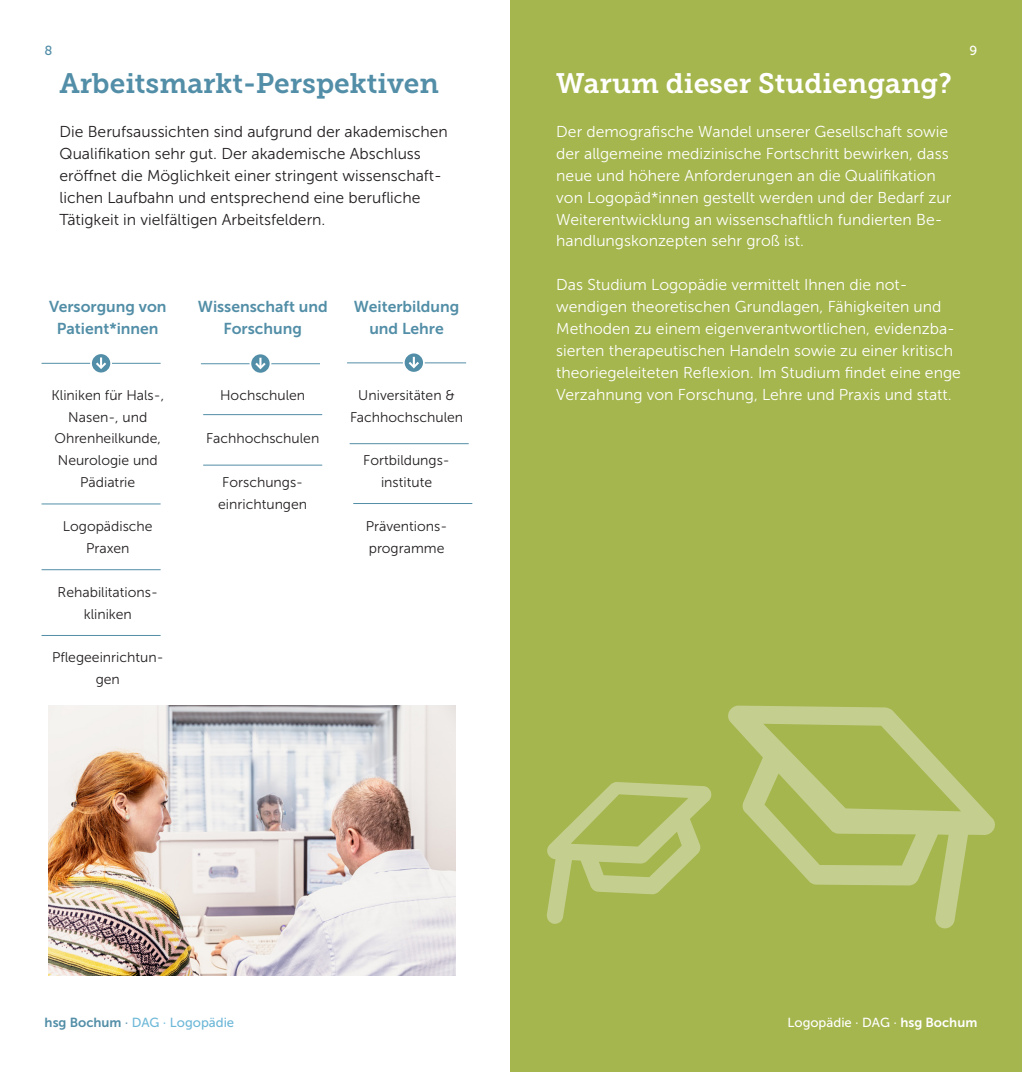
<style>
.page{position:relative;width:1022px;height:1072px;background:#fff}
.page>*{position:absolute;margin:0;border:0;box-sizing:border-box;transform-origin:0 0}
.Head-Bold{font:28px "Museo Slab 700";color:#528ea7}
.t1{font:28px "Museo Slab 700";color:#fff}
.Fliesstext{font:15.75px/21.9px "Museo Sans 300";color:#fff}
.Fliesstext-2{font:15.75px/21.9px "Museo Sans 300";color:#231f20}
.Fliesstext-3{font:15.75px/21.9px "Museo Sans 700";color:#528ea7;text-align:center}
.Fliesstext-4{font:14px/21.9px "Museo Sans 300";color:#231f20;text-align:center}
.t2{font:13.12px "Museo Sans 500";color:#6db8d8}
.Seitenkennzeichnung{font:13.12px "Museo Sans 500";color:#fff}
.t3{font:13.12px "Museo Sans 500";color:#528ea7}
.Paginierung{font:13.12px "Museo Sans 500";color:#fff}
.s1{font-family:"Museo Sans 700";color:#528ea7}
.s2{color:#528ea7}
.s3{font-family:"Museo Sans 700"}
</style>
<div class="page">
<div style="left:511px;top:0;width:511px;height:1071px;background:#a4b64d"></div>
<svg style="left:728px;top:705px;width:267px;height:223px"></svg>
<svg style="left:546px;top:782px;width:166px;height:142px"></svg>
<hr style="left:42px;top:363px;width:119px;height:1px;background:#528ea7">
<hr style="left:42px;top:503px;width:119px;height:1px;background:#528ea7">
<hr style="left:203px;top:414px;width:119px;height:1px;background:#528ea7">
<hr style="left:203px;top:465px;width:119px;height:1px;background:#528ea7">
<hr style="left:42px;top:569px;width:119px;height:1px;background:#528ea7">
<hr style="left:201px;top:363px;width:119px;height:1px;background:#528ea7">
<hr style="left:347px;top:362px;width:119px;height:1px;background:#528ea7">
<svg style="left:91px;top:353px;width:20px;height:20px"></svg>
<div style="left:90px;top:352px;width:22px;height:22px;border:2px solid #fff;border-radius:50%"></div>
<svg style="left:96px;top:357px;width:10px;height:12px"></svg>
<svg style="left:250px;top:353px;width:20px;height:20px"></svg>
<div style="left:249px;top:352px;width:22px;height:22px;border:2px solid #fff;border-radius:50%"></div>
<svg style="left:255px;top:358px;width:11px;height:11px"></svg>
<svg style="left:404px;top:352px;width:20px;height:21px"></svg>
<div style="left:403px;top:352px;width:22px;height:21px;border:2px solid #fff;border-radius:50%"></div>
<svg style="left:409px;top:357px;width:10px;height:11px"></svg>
<img style="left:48px;top:705px;width:407px;height:270px">
<hr style="left:350px;top:443px;width:119px;height:1px;background:#528ea7">
<hr style="left:353px;top:503px;width:119px;height:1px;background:#528ea7">
<hr style="left:42px;top:635px;width:119px;height:1px;background:#528ea7">
<p class="t3" style="left:45px;top:43px;width:9px">8</p>
<p class="Head-Bold" style="left:60px;top:68px;width:381px">Arbeitsmarkt-Perspektiven</p>
<p class="Fliesstext-2" style="left:60px;top:121px;width:390px">Die Berufsaussichten sind aufgrund der akademischen Qualifikation sehr gut. Der akademische Abschluss eröffnet die Möglichkeit einer stringent wissenschaft&shy;lichen Laufbahn und entsprechend eine berufliche Tätigkeit in vielfältigen Arbeitsfeldern.</p>
<p class="Fliesstext-3" style="left:49px;top:296px;width:119px">Versorgung von<br>Patient*innen</p>
<p class="Fliesstext-4" style="left:51px;top:384px;width:114px">Kliniken für Hals-,<br>Nasen-, und<br>Ohrenheilkunde,<br>Neurologie und<br>Pädiatrie</p>
<p class="Fliesstext-4" style="left:63px;top:515px;width:91px">Logopädische<br>Praxen</p>
<p class="Fliesstext-4" style="left:58px;top:581px;width:102px">Rehabilitations&shy;kliniken</p>
<p class="Fliesstext-4" style="left:52px;top:646px;width:113px">Pflegeeinrichtun&shy;gen</p>
<p class="Fliesstext-3" style="left:198px;top:296px;width:131px">Wissenschaft und<br>Forschung</p>
<p class="Fliesstext-4" style="left:220px;top:384px;width:87px">Hochschulen</p>
<p class="Fliesstext-4" style="left:206px;top:428px;width:115px">Fachhochschulen</p>
<p class="Fliesstext-4" style="left:218px;top:471px;width:90px;text-align:left">Forschungs&shy;einrichtungen</p>
<p class="Fliesstext-3" style="left:354px;top:296px;width:107px">Weiterbildung und Lehre</p>
<p class="Fliesstext-4" style="left:350px;top:384px;width:115px">Universitäten &amp;<br>Fachhochschulen</p>
<p class="Fliesstext-4" style="left:363px;top:449px;width:88px">Fortbildungs&shy;institute</p>
<p class="Fliesstext-4" style="left:366px;top:515px;width:83px;text-align:left">Präventions&shy;programme</p>
<p class="t1" style="left:556px;top:68px;width:397px">Warum dieser Studiengang?</p>
<p class="Fliesstext" style="left:556px;top:121px;width:397px">Der demografische Wandel unserer Gesellschaft sowie der allgemeine medizinische Fortschritt bewirken, dass neue und höhere Anforderungen an die Qualifikation von Logopäd*innen gestellt werden und der Bedarf zur Weiterentwicklung an wissenschaftlich fundierten Be&shy;handlungskonzepten sehr groß ist.</p>
<p class="Fliesstext" style="left:556px;top:274px;width:406px">Das Studium Logopädie vermittelt Ihnen die not&shy;wendigen theoretischen Grundlagen, Fähigkeiten und Methoden zu einem eigenverantwortlichen, evidenzba&shy;sierten therapeutischen Handeln sowie zu einer kritisch theoriegeleiteten Reflexion. Im Studium findet eine enge Verzahnung von Forschung, Lehre und Praxis und statt.</p>
<p class="Paginierung" style="left:969px;top:43px;width:9px">9</p>
<p class="t2" style="left:45px;top:1015px;width:191px"><span class="s1">hsg Bochum</span> <span class="s2">·</span> DAG · Logopädie</p>
<p class="Seitenkennzeichnung" style="left:787px;top:1015px;width:191px">Logopädie · DAG · <span class="s3">hsg Bochum</span></p>
</div>
